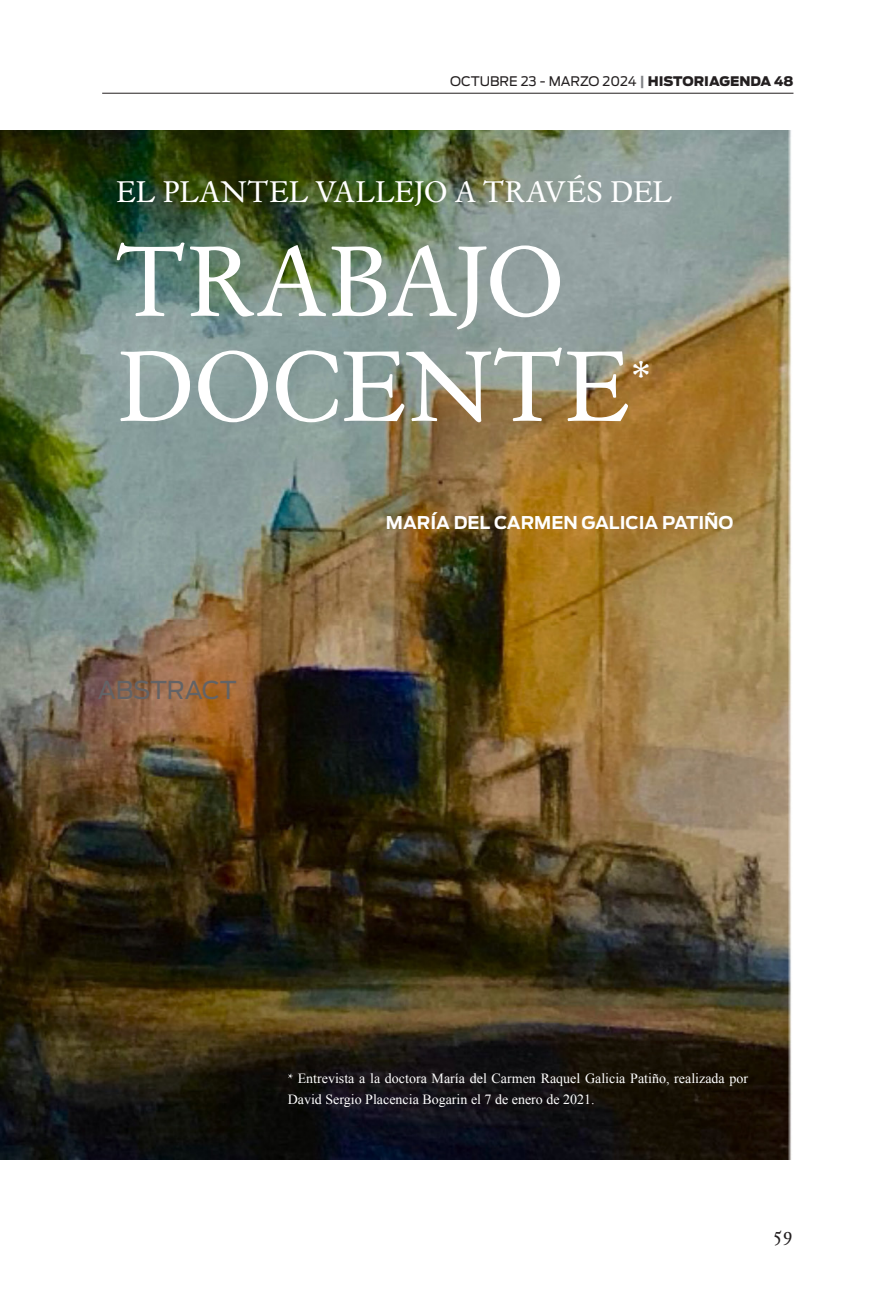
<style>
.page{position:relative;width:893px;height:1290px;background:#fff}
.page>*{position:absolute;margin:0;border:0;box-sizing:border-box;transform-origin:0 0}
.cabeza_60pts{font:105px/105px "Espinosa Nova";letter-spacing:-.02em;color:#fff}
.cabeza_18pts{font:31.5px "Espinosa Nova";letter-spacing:-.02em;color:#fff}
.Sumario{font:24.5px "Antenna";letter-spacing:-.01em;color:#636366}
.t1{font:21px "Espinosa Nova";color:#231f20}
.Autor{font:700 17.5px "Antenna";color:#fff}
.t2{font:14px/21px "Times New Roman";color:#fff}
.t3{font:13.12px "Antenna";color:#231f20}
.s1{font-weight:700;color:#808285}
.s2{font-weight:900}
.s3{font-family:"Minion Pro"}
</style>
<div class="page">
<hr style="left:102px;top:93px;width:691px;height:1px;background:#231f20">
<img style="left:0;top:130px;width:792px;height:1030px">
<p class="t3" style="left:450px;top:73px;width:345px">OCTUBRE 23 - MARZO 2024 <span class="s1">|</span> <span class="s2">HISTORIAGENDA 48</span></p>
<p class="cabeza_18pts" style="left:116px;top:174px;width:558px">EL PLANTEL VALLEJO A TRAVÉS DEL</p>
<p class="cabeza_60pts" style="left:116px;top:233px;width:536px">TRABAJO<br>DOCENTE<sup>*</sup></p>
<p class="Sumario" style="left:98px;top:676px;width:140px">ABSTRACT</p>
<p class="Autor" style="left:386px;top:512px;width:349px">MARÍA DEL CARMEN GALICIA PATIÑO</p>
<p class="t2" style="left:288px;top:1067px;width:462px"><span class="s3">*</span> Entrevista a la doctora María del Carmen Raquel Galicia Patiño, realizada por<br>David Sergio Placencia Bogarin el 7 de enero de 2021.</p>
<h3 class="t1" style="left:773px;top:1222px;width:21px">59</h3>
</div>
